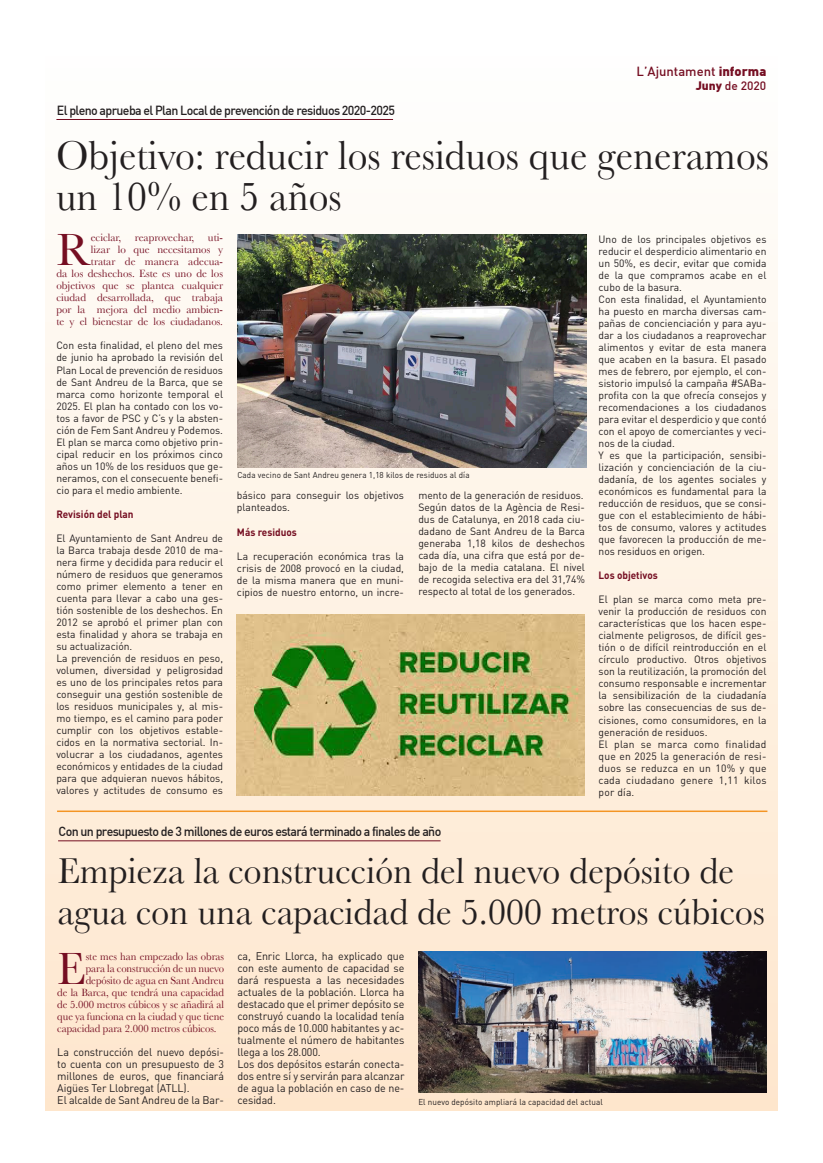
<style>
.page{position:relative;width:823px;height:1163px;background:#fff}
.page>*{position:absolute;margin:0;border:0;box-sizing:border-box;transform-origin:0 0}
.t1{font:47.2px "Baskerville";color:#750e22}
.t2{font:42px/41px "Baskerville";color:#231f20;scale:.94 1}
.t3{font:37.5px/40px "Baskerville";color:#231f20;scale:.96 1}
.t4{font:500 13px "DIN";letter-spacing:-.05em;color:#231f20;scale:.95 1}
.t5{font:500 13px "DIN";color:#750e22}
.t6{font:500 12px "DIN";color:#750e22}
.t7{font:11px/12px "DIN";letter-spacing:-.005em;color:#231f20}
.t8{font:11px/12px "Baskerville";letter-spacing:-.005em;color:#750e22;text-align:right}
.t9{font:10.5px/12px "DIN";color:#231f20}
.t10{font:700 10.5px "DIN";color:#750e22;scale:.95 1}
.t11{font:8.5px "DIN";letter-spacing:.01em;color:#231f20;scale:.95 1}
.s1{font-weight:900}
</style>
<div class="page">
<div style="left:46px;top:51px;width:731px;height:1058px;background:linear-gradient(to bottom,#fefffe,#fde5ca)"></div>
<hr style="left:56px;top:119px;width:337px;height:1px;background:#750e22">
<hr style="left:58px;top:840px;width:382px;height:1px;background:#750e22">
<hr style="left:57px;top:810px;width:710px;height:1px;background:#f49524">
<img style="left:237px;top:614px;width:347px;height:181px">
<img style="left:418px;top:951px;width:348px;height:141px">
<img style="left:237px;top:234px;width:348px;height:233px">
<p class="t4" style="left:57px;top:101px;width:357px">El pleno aprueba el Plan Local de prevención de residuos 2020-2025</p>
<p class="t5" style="left:636px;top:63px;width:131px">L’Ajuntament <span class="s1">informa</span></p>
<p class="t6" style="left:695px;top:78px;width:72px"><span class="s1">Juny</span> de 2020</p>
<h2 class="t2" style="left:56px;top:135px;width:759px">Objetivo: reducir los residuos que generamos un 10% en 5 años</h2>
<h1 class="t1" style="left:56px;top:222px;width:36px">R</h1>
<p class="t8" style="left:56px;top:232px;width:168px">eciclar, reaprovechar, uti-<br>lizar lo que necesitamos y<br>tratar de manera adecua-<br>da los deshechos. Este es uno de los objetivos que se plantea cualquier ciudad desarrollada, que trabaja por la mejora del medio ambien&shy;te y el bienestar de los ciudadanos.</p>
<p class="t9" style="left:56px;top:339px;width:168px;text-align:justify">Con esta finalidad, el pleno del mes de junio ha aprobado la revisión del Plan Local de prevención de residuos de Sant Andreu de la Barca, que se marca como horizonte temporal el 2025. El plan ha contado con los vo&shy;tos a favor de PSC y C’s y la absten&shy;ción de Fem Sant Andreu y Podemos.<br>El plan se marca como objetivo prin&shy;cipal reducir en los próximos cinco años un 10% de los residuos que ge&shy;neramos, con el consecuente benefi&shy;cio para el medio ambiente.</p>
<p class="t10" style="left:56px;top:507px;width:83px">Revisión del plan</p>
<p class="t9" style="left:56px;top:532px;width:168px">El Ayuntamiento de Sant Andreu de la Barca trabaja desde 2010 de ma&shy;nera firme y decidida para reducir el número de residuos que generamos como primer elemento a tener en cuenta para llevar a cabo una ges&shy;tión sostenible de los deshechos. En 2012 se aprobó el primer plan con esta finalidad y ahora se trabaja en su actualización.<br>La prevención de residuos en peso, volumen, diversidad y peligrosidad es uno de los principales retos para conseguir una gestión sostenible de los residuos municipales y, al mis&shy;mo tiempo, es el camino para poder cumplir con los objetivos estable&shy;cidos en la normativa sectorial. In&shy;volucrar a los ciudadanos, agentes económicos y entidades de la ciudad para que adquieran nuevos hábitos, valores y actitudes de consumo es</p>
<p class="t11" style="left:237px;top:470px;width:246px">Cada vecino de Sant Andreu genera 1,18 kilos de residuos al día</p>
<p class="t9" style="left:237px;top:489px;width:168px">básico para conseguir los objetivos planteados.</p>
<p class="t10" style="left:237px;top:525px;width:65px">Más residuos</p>
<p class="t9" style="left:237px;top:549px;width:168px;text-align:justify">La recuperación económica tras la crisis de 2008 provocó en la ciudad, de la misma manera que en muni&shy;cipios de nuestro entorno, un incre-</p>
<p class="t9" style="left:418px;top:489px;width:168px">mento de la generación de residuos.<br>Según datos de la Agència de Resi&shy;dus de Catalunya, en 2018 cada ciu&shy;dadano de Sant Andreu de la Barca generaba 1,18 kilos de deshechos cada día, una cifra que está por de&shy;bajo de la media catalana. El nivel de recogida selectiva era del 31,74% respecto al total de los generados.</p>
<p class="t4" style="left:59px;top:822px;width:404px">Con un presupuesto de 3 millones de euros estará terminado a finales de año</p>
<p class="t9" style="left:598px;top:232px;width:169px">Uno de los principales objetivos es reducir el desperdicio alimentario en un 50%, es decir, evitar que comida de la que compramos acabe en el cubo de la basura.<br>Con esta finalidad, el Ayuntamiento ha puesto en marcha diversas cam&shy;pañas de concienciación y para ayu&shy;dar a los ciudadanos a reaprovechar alimentos y evitar de esta manera que acaben en la basura. El pasado mes de febrero, por ejemplo, el con&shy;sistorio impulsó la campaña #SABa&shy;profita con la que ofrecía consejos y recomendaciones a los ciudadanos para evitar el desperdicio y que contó con el apoyo de comerciantes y veci&shy;nos de la ciudad.<br>Y es que la participación, sensibi&shy;lización y concienciación de la ciu&shy;dadanía, de los agentes sociales y económicos es fundamental para la reducción de residuos, que se consi&shy;gue con el establecimiento de hábi&shy;tos de consumo, valores y actitudes que favorecen la producción de me&shy;nos residuos en origen.</p>
<p class="t10" style="left:598px;top:568px;width:64px">Los objetivos</p>
<p class="t9" style="left:598px;top:593px;width:169px">El plan se marca como meta pre&shy;venir la producción de residuos con características que los hacen espe&shy;cialmente peligrosos, de difícil ges&shy;tión o de difícil reintroducción en el círculo productivo. Otros objetivos son la reutilización, la promoción del consumo responsable e incrementar la sensibilización de la ciudadanía sobre las consecuencias de sus de&shy;cisiones, como consumidores, en la generación de residuos.<br>El plan se marca como finalidad que en 2025 la generación de resi&shy;duos se reduzca en un 10% y que cada ciudadano genere 1,11 kilos por día.</p>
<h3 class="t3" style="left:57px;top:850px;width:738px">Empieza la construcción del nuevo depósito de agua con una capacidad de 5.000 metros cúbicos</h3>
<h1 class="t1" style="left:57px;top:940px;width:30px">E</h1>
<p class="t8" style="left:86px;top:950px;width:140px">ste mes han empezado las obras</p>
<p class="t8" style="left:86px;top:962px;width:140px">para la construcción de un nuevo</p>
<p class="t8" style="left:86px;top:974px;width:140px">depósito de agua en Sant Andreu</p>
<p class="t8" style="left:57px;top:986px;width:168px">de la Barca, que tendrá una capacidad</p>
<p class="t8" style="left:57px;top:998px;width:168px">de 5.000 metros cúbicos y se añadirá al</p>
<p class="t8" style="left:57px;top:1010px;width:168px">que ya funciona en la ciudad y que tiene</p>
<p class="t8" style="left:57px;top:1022px;width:160px">capacidad para 2.000 metros cúbicos.</p>
<p class="t7" style="left:57px;top:1045px;width:168px">La construcción del nuevo depósi&shy;to cuenta con un presupuesto de 3 millones de euros, que financiará<br>Aigües Ter Llobregat (ATLL).<br>El alcalde de Sant Andreu de la Bar-</p>
<p class="t7" style="left:237px;top:949px;width:168px">ca, Enric Llorca, ha explicado que con este aumento de capacidad se dará respuesta a las necesidades actuales de la población. Llorca ha destacado que el primer depósito se construyó cuando la localidad tenía poco más de 10.000 habitantes y ac&shy;tualmente el número de habitantes llega a los 28.000.<br>Los dos depósitos estarán conecta&shy;dos entre sí y servirán para alcanzar de agua la población en caso de ne&shy;cesidad.</p>
<p class="t11" style="left:418px;top:1096px;width:196px">El nuevo depósito ampliará la capacidad del actual</p>
</div>
